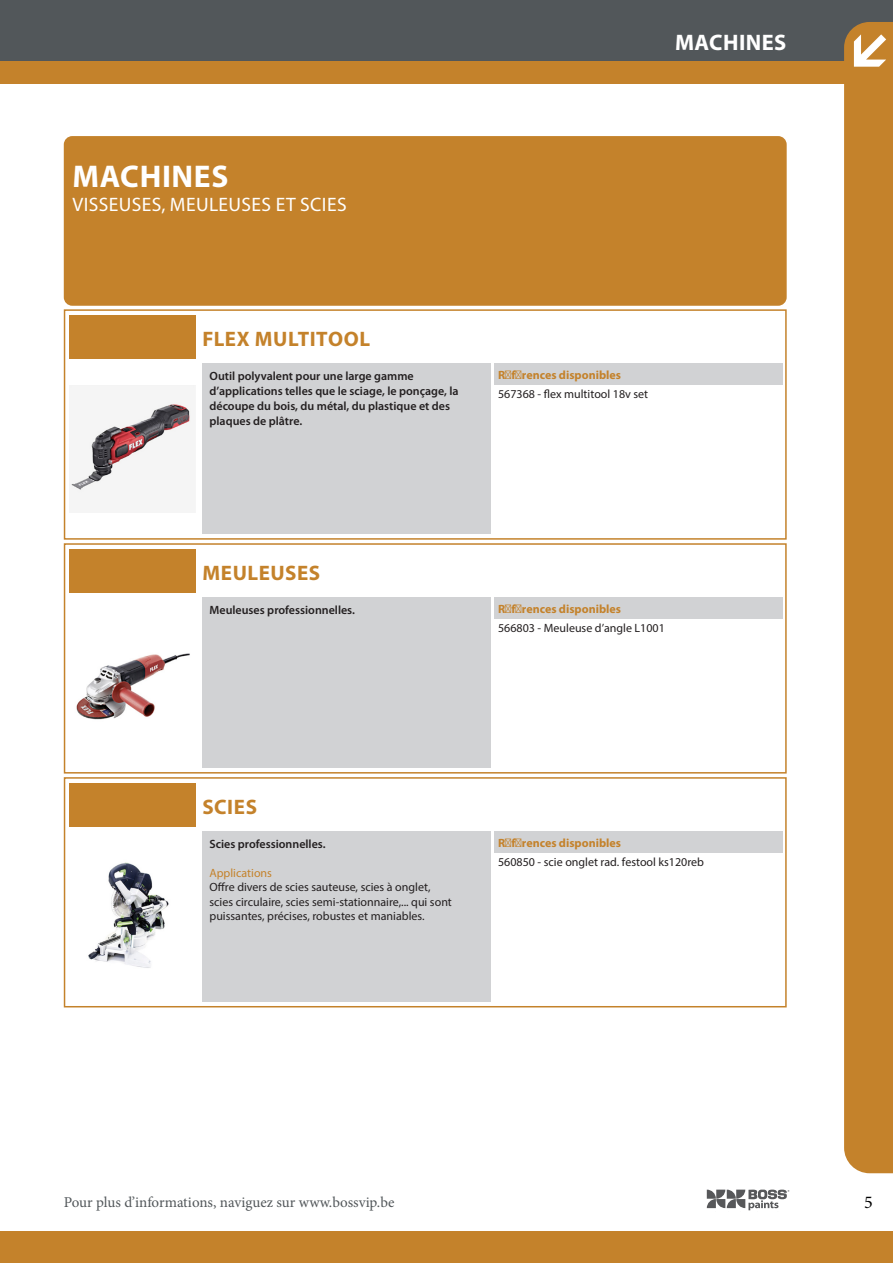
<style>
.page{position:relative;width:893px;height:1263px;background:#fff}
.page>*{position:absolute;margin:0;border:0;box-sizing:border-box;transform-origin:0 0}
._03_title_big_bloc{font:700 31.5px "Myriad Pro";letter-spacing:.02em;color:#fff}
.t1{font:700 22.5px "Myriad Pro";letter-spacing:.02em;color:#fff}
._03_productname_titl{font:700 21px "Myriad Pro";letter-spacing:.025em;color:#c4822b}
._02_subtitle_big_blo{font:19.5px "Myriad Pro";letter-spacing:.02em;color:#fff}
.t2{font:18px "Minion Pro";color:#000}
.t3{font:15px "Minion Pro";color:#52575a}
._01_product_beschrij{font:600 12px/15px "Myriad Pro";color:#231f20}
._01_bodytext_table{font:12px/14.2px "Myriad Pro";color:#231f20}
._01_body_table_color{font:12px "Myriad Pro";color:#231f20}
._02_subtitles_table{font:700 12px "Myriad Pro";color:#c4822b}
.s1{color:#c4822b}
</style>
<div class="page">
<div style="left:0;top:0;width:893px;height:71px;background:#52575a"></div>
<svg style="left:707px;top:1189px;width:82px;height:21px"></svg>
<div style="left:0;top:1231px;width:893px;height:32px;background:#c4822b"></div>
<div style="left:0;top:61px;width:893px;height:22px;background:#c4822b"></div>
<div style="left:844px;top:22px;width:49px;height:1151px;background:#c4822b"></div>
<div style="left:853px;top:30px;width:33px;height:40px;background:#c4822b"></div>
<svg style="left:854px;top:34px;width:32px;height:33px"></svg>
<div style="left:64px;top:136px;width:723px;height:170px;background:#c4822b;border-radius:9px"></div>
<div style="left:70px;top:315px;width:126px;height:44px;background:#c4822b"></div>
<img style="left:70px;top:385px;width:125px;height:108px">
<div style="left:202px;top:364px;width:289px;height:170px;background:#d1d2d4"></div>
<div style="left:494px;top:364px;width:289px;height:21px;background:#d1d2d4"></div>
<div style="left:64px;top:309px;width:723px;height:231px;border:2px solid #c4822b"></div>
<div style="left:70px;top:549px;width:126px;height:44px;background:#c4822b"></div>
<img style="left:76px;top:653px;width:114px;height:67px">
<div style="left:202px;top:598px;width:289px;height:170px;background:#d1d2d4"></div>
<div style="left:494px;top:598px;width:289px;height:21px;background:#d1d2d4"></div>
<div style="left:64px;top:543px;width:723px;height:230px;border:2px solid #c4822b"></div>
<div style="left:70px;top:783px;width:126px;height:44px;background:#c4822b"></div>
<img style="left:88px;top:862px;width:81px;height:106px">
<div style="left:202px;top:832px;width:289px;height:170px;background:#d1d2d4"></div>
<div style="left:494px;top:832px;width:289px;height:21px;background:#d1d2d4"></div>
<div style="left:64px;top:777px;width:723px;height:230px;border:2px solid #c4822b"></div>
<p class="_03_title_big_bloc" style="left:73px;top:156px;width:157px">MACHINES</p>
<p class="_02_subtitle_big_blo" style="left:72px;top:193px;width:276px">VISSEUSES, MEULEUSES ET SCIES</p>
<p class="t1" style="left:675px;top:28px;width:113px">MACHINES</p>
<p class="_03_productname_titl" style="left:202px;top:325px;width:169px">FLEX MULTITOOL</p>
<p class="_01_product_beschrij" style="left:209px;top:368px;width:251px">Outil polyvalent pour une large gamme d’applications telles que le sciage, le ponçage, la découpe du bois, du métal, du plastique et des plaques de plâtre.</p>
<p class="_02_subtitles_table" style="left:498px;top:367px;width:124px">Références disponibles</p>
<p class="_01_body_table_color" style="left:498px;top:386px;width:152px">567368 - flex multitool 18v set</p>
<p class="_03_productname_titl" style="left:202px;top:559px;width:119px">MEULEUSES</p>
<p class="_01_product_beschrij" style="left:209px;top:602px;width:147px">Meuleuses professionnelles.</p>
<p class="_02_subtitles_table" style="left:498px;top:601px;width:124px">Références disponibles</p>
<p class="_01_body_table_color" style="left:498px;top:620px;width:168px">566803 - Meuleuse d’angle L1001</p>
<p class="_03_productname_titl" style="left:202px;top:793px;width:56px">SCIES</p>
<p class="_01_product_beschrij" style="left:209px;top:836px;width:118px">Scies professionnelles.</p>
<p class="_01_bodytext_table" style="left:209px;top:866px;width:244px"><span class="s1">Applications<br></span>Offre divers de scies sauteuse, scies à onglet, scies circulaire, scies semi-stationnaire,... qui sont puissantes, précises, robustes et maniables.</p>
<p class="_02_subtitles_table" style="left:498px;top:835px;width:124px">Références disponibles</p>
<p class="_01_body_table_color" style="left:498px;top:854px;width:207px">560850 - scie onglet rad. festool ks120reb</p>
<p class="t3" style="left:64px;top:1192px;width:332px">Pour plus d’informations, naviguez sur www.bossvip.be</p>
<h3 class="t2" style="left:864px;top:1190px;width:10px">5</h3>
</div>
